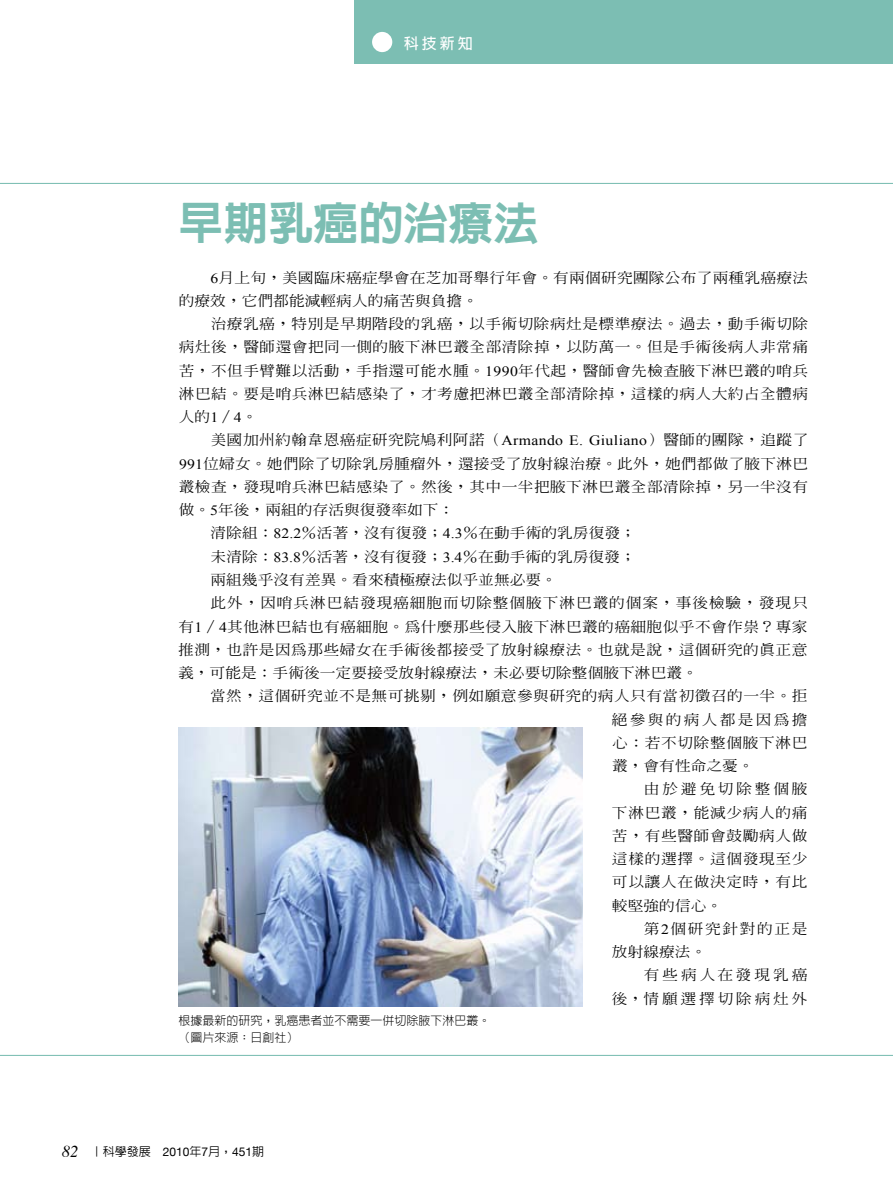
<style>
.page{position:relative;width:893px;height:1191px;background:#fff}
.page>*{position:absolute;margin:0;border:0;box-sizing:border-box;transform-origin:0 0}
.t1{font:800 45px "AR Hei B5";color:#7cbeb3}
.t2{font:700 15px "AR Hei B5";color:#fff}
.t3{font:500 14.1px/23.2px "AR Ming B5";letter-spacing:.025em;color:#000;scale:1.11 1}
.t4{font:500 14.1px "AR Ming B5";color:#000;scale:1.11 1}
.t5{font:500 14.1px "AR Ming B5";letter-spacing:.055em;color:#000;scale:1.11 1}
.t6{font:500 14.1px "AR Ming B5";letter-spacing:.175em;color:#000;scale:1.11 1}
.t7{font:500 14.1px "AR Ming B5";letter-spacing:.14em;color:#000;scale:1.11 1}
.t8{font:500 14.1px "AR Ming B5";letter-spacing:.1em;color:#000;scale:1.11 1}
.t9{font:500 14.1px "AR Ming B5";letter-spacing:.18em;color:#000;scale:1.11 1}
.t10{font:300 12px/16.5px "AR Hei B5";color:#000}
.t11{font:500 12px "AR Hei B5";color:#000}
.s1{font-family:"Times New Roman";font-weight:400}
.s2{font-family:"Times";font-weight:400;font-style:italic;font-size:16.5px}
.s3{font-family:"Helvetica Neue";font-weight:400}
</style>
<div class="page">
<div style="left:355px;top:0;width:538px;height:63px;background:#7cbeb3"></div>
<div style="left:372px;top:32px;width:20px;height:20px;background:#fff;border-radius:50%"></div>
<hr style="left:0;top:1054px;width:893px;height:2px;background:#7cbeb3">
<hr style="left:0;top:183px;width:893px;height:1px;background:#7cbeb3">
<img style="left:179px;top:727px;width:404px;height:279px">
<p class="t2" style="left:404px;top:36px;width:70px">科技新知</p>
<h1 class="t1" style="left:179px;top:200px;width:362px">早期乳癌的治療法</h1>
<p class="t3" style="left:179px;top:266px;width:568px;text-indent:32px"><span class="s1">6</span>月上旬，美國臨床癌症學會在芝加哥舉行年會。有兩個研究團隊公布了兩種乳癌療法的療效，它們都能減輕病人的痛苦與負擔。</p>
<p class="t3" style="left:179px;top:312px;width:569px;text-align:justify;text-indent:32px">治療乳癌，特別是早期階段的乳癌，以手術切除病灶是標準療法。過去，動手術切除病灶後，醫師還會把同一側的腋下淋巴叢全部清除掉，以防萬一。但是手術後病人非常痛苦，不但手臂難以活動，手指還可能水腫。<span class="s1">1990</span>年代起，醫師會先檢查腋下淋巴叢的哨兵淋巴結。要是哨兵淋巴結感染了，才考慮把淋巴叢全部清除掉，這樣的病人大約占全體病人的<span class="s1">1</span>／<span class="s1">4</span>。</p>
<p class="t3" style="left:211px;top:428px;width:540px">美國加州約翰韋恩癌症研究院鳩利阿諾（<span class="s1">Armando E. Giuliano</span>）醫師的團隊，追蹤了</p>
<p class="t3" style="left:179px;top:452px;width:568px"><span class="s1">991</span>位婦女。她們除了切除乳房腫瘤外，還接受了放射線治療。此外，她們都做了腋下淋巴</p>
<p class="t3" style="left:179px;top:475px;width:568px">叢檢查，發現哨兵淋巴結感染了。然後，其中一半把腋下淋巴叢全部清除掉，另一半沒有</p>
<p class="t4" style="left:179px;top:503px;width:250px">做。<span class="s1">5</span>年後，兩組的存活與復發率如下：</p>
<p class="t4" style="left:211px;top:526px;width:385px">清除組：<span class="s1">82.2</span>％活著，沒有復發；<span class="s1">4.3</span>％在動手術的乳房復發；</p>
<p class="t4" style="left:211px;top:549px;width:384px">未清除：<span class="s1">83.8</span>％活著，沒有復發；<span class="s1">3.4</span>％在動手術的乳房復發；</p>
<p class="t4" style="left:210px;top:572px;width:314px">兩組幾乎沒有差異。看來積極療法似乎並無必要。</p>
<p class="t5" style="left:210px;top:596px;width:540px">此外，因哨兵淋巴結發現癌細胞而切除整個腋下淋巴叢的個案，事後檢驗，發現只</p>
<p class="t3" style="left:178px;top:614px;width:568px">有<span class="s1">1</span>／<span class="s1">4</span>其他淋巴結也有癌細胞。為什麼那些侵入腋下淋巴叢的癌細胞似乎不會作祟？專家</p>
<p class="t3" style="left:178px;top:638px;width:568px">推測，也許是因為那些婦女在手術後都接受了放射線療法。也就是說，這個研究的真正意</p>
<p class="t4" style="left:178px;top:665px;width:470px">義，可能是：手術後一定要接受放射線療法，未必要切除整個腋下淋巴叢。</p>
<p class="t3" style="left:210px;top:684px;width:540px">當然，這個研究並不是無可挑剔，例如願意參與研究的病人只有當初徵召的一半。拒</p>
<p class="t7" style="left:612px;top:712px;width:178px">絕參與的病人都是因為擔</p>
<p class="t3" style="left:612px;top:731px;width:178px">心：若不切除整個腋下淋巴</p>
<p class="t3" style="left:612px;top:754px;width:129px">叢，會有性命之憂。</p>
<p class="t6" style="left:644px;top:782px;width:149px">由於避免切除整個腋</p>
<p class="t3" style="left:612px;top:800px;width:178px">下淋巴叢，能減少病人的痛</p>
<p class="t3" style="left:612px;top:824px;width:178px">苦，有些醫師會鼓勵病人做</p>
<p class="t3" style="left:612px;top:847px;width:178px">這樣的選擇。這個發現至少</p>
<p class="t3" style="left:612px;top:870px;width:178px">可以讓人在做決定時，有比</p>
<p class="t3" style="left:612px;top:893px;width:101px">較堅強的信心。</p>
<p class="t8" style="left:644px;top:921px;width:149px">第<span class="s1">2</span>個研究針對的正是</p>
<p class="t3" style="left:612px;top:940px;width:87px">放射線療法。</p>
<p class="t9" style="left:644px;top:968px;width:149px">有些病人在發現乳癌</p>
<p class="t6" style="left:612px;top:991px;width:178px">後，情願選擇切除病灶外</p>
<p class="t10" style="left:179px;top:1012px;width:314px">根據最新的研究，乳癌患者並不需要一併切除腋下淋巴叢。（圖片來源：日創社）</p>
<p class="t11" style="left:62px;top:1145px;width:204px"><span class="s2">82</span> ｜科學發展 <span class="s3">2010</span>年<span class="s3">7</span>月，<span class="s3">451</span>期</p>
</div>
